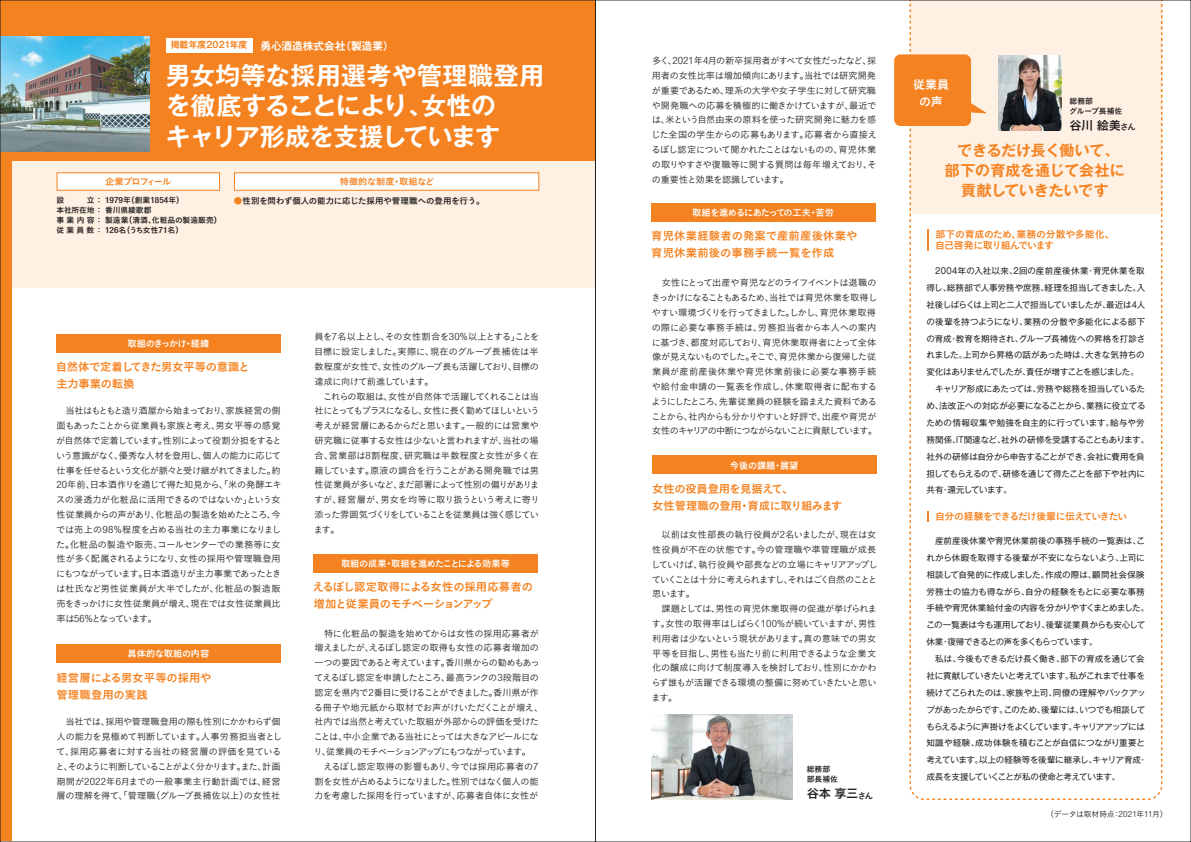
<style>
.page{position:relative;width:1191px;height:842px;background:#fff}
.page>*{position:absolute;margin:0;border:0;box-sizing:border-box;transform-origin:0 0}
.t1{font:700 24.8px/30.5px "Gothic MB101 Pro De";letter-spacing:-.01em;color:#fff}
.t2{font:700 14.9px/19.8px "Gothic MB101 Pro De";letter-spacing:-.005em;color:#f58220;text-align:center}
.t3{font:12.3px "Koburina Go Std W6";letter-spacing:-.025em;color:#231f20}
.t4{font:12px/17px "Koburina Go Std W6";color:#fff;text-align:center}
.t5{font:11.3px/17px "Koburina Go Std W6";letter-spacing:-.03em;color:#f58220}
.t6{font:11.3px/17px "Koburina Go Std W6";letter-spacing:-.04em;color:#f58220}
.t7{font:11.3px/17px "Koburina Go Std W6";letter-spacing:.02em;color:#f58220}
.t8{font:11.3px/17px "Koburina Go Std W6";letter-spacing:-.01em;color:#f58220}
.t9{font:700 10.6px "Gothic MB101 Pro De";letter-spacing:.005em;color:#fff}
.t10{font:9.9px/11.3px "Koburina Go Std W6";letter-spacing:-.04em;color:#f58220}
.t11{font:9.9px "Koburina Go Std W6";letter-spacing:-.07em;color:#f58220}
.t12{font:9.2px/14.8px "Koburina Go Std W3";letter-spacing:-.05em;color:#231f20}
.t13{font:9.2px "Koburina Go Std W6";letter-spacing:-.035em;color:#fff}
.t14{font:9.2px "Koburina Go Std W6";letter-spacing:-.065em;color:#fff}
.t15{font:9.2px "Koburina Go Std W6";letter-spacing:-.015em;color:#f58220}
.t16{font:9.2px "Koburina Go Std W6";letter-spacing:-.1em;color:#fff}
.t17{font:9.2px "Koburina Go Std W6";letter-spacing:-.105em;color:#f58220}
.t18{font:8.5px/16.9px "Gothic MB101 Pro";letter-spacing:-.015em;color:#231f20}
.t19{font:8.5px/16.9px "Gothic MB101 Pro";letter-spacing:-.015em;color:#231f20;scale:.9 1}
.t20{font:8.5px "Koburina Go Std W6";letter-spacing:-.015em;color:#231f20}
.t21{font:7.8px/9.9px "Koburina Go Std W6";color:#231f20}
.t22{font:7.8px "Koburina Go Std W3";letter-spacing:-.035em;color:#231f20}
.t23{font:7.8px/9.9px "Koburina Go Std W6";letter-spacing:-.02em;color:#231f20}
.s1{font-size:8.9px;color:#f58220}
.s2{font-family:"Helvetica Neue LT Std";font-weight:500;font-stretch:condensed;font-size:8.6px}
.s3{color:#f58220}
.s4{font-family:"Helvetica Neue LT Std";font-weight:300;font-stretch:condensed;font-size:10.1px}
.s5{font-size:8.4px}
.s6{font-family:"Helvetica Neue LT Std";font-weight:300;font-stretch:condensed;font-size:8.6px}
</style>
<div class="page">
<div style="left:0;top:148px;width:595px;height:139px;background:#fef0e2"></div>
<div style="left:0;top:0;width:595px;height:161px;background:#f58220"></div>
<div style="left:0;top:0;width:11px;height:841px;background:#f58220"></div>
<img style="left:651px;top:714px;width:141px;height:85px">
<div style="left:57px;top:334px;width:223px;height:18px;background:#f58220"></div>
<div style="left:166px;top:38px;width:86px;height:14px;background:#fff"></div>
<div style="left:57px;top:173px;width:163px;height:18px;background:#fff;border:1px solid #f58220"></div>
<div style="left:234px;top:173px;width:305px;height:18px;background:#fff;border:1px solid #f58220"></div>
<div style="left:652px;top:456px;width:224px;height:18px;background:#f58220"></div>
<img style="left:2px;top:37px;width:148px;height:115px">
<svg style="left:909px;top:2px;width:254px;height:798px"></svg>
<img style="left:998px;top:55px;width:63px;height:76px">
<svg style="left:894px;top:54px;width:93px;height:72px;background:#f69441"></svg>
<svg style="left:927px;top:229px;width:1px;height:22px"></svg>
<div style="left:57px;top:644px;width:223px;height:19px;background:#f58220"></div>
<div style="left:314px;top:554px;width:223px;height:18px;background:#f58220"></div>
<div style="left:651px;top:203px;width:224px;height:18px;background:#f58220"></div>
<p class="t9" style="left:171px;top:37px;width:224px"><span class="s1">掲載年度2021年度</span> 勇心酒造株式会社（製造業）</p>
<h1 class="t1" style="left:166px;top:57px;width:380px">男女均等な採用選考や管理職登用を徹底することにより、女性の<br>キャリア形成を支援しています</h1>
<p class="t21" style="left:56px;top:195px;width:9px">設</p>
<p class="t17" style="left:105px;top:174px;width:68px">企業プロフィール</p>
<p class="t15" style="left:340px;top:174px;width:96px">特徴的な制度・取組など</p>
<p class="t21" style="left:87px;top:195px;width:99px">立： <span class="s2">1979</span>年（創業<span class="s2">1854</span>年）</p>
<p class="t20" style="left:234px;top:194px;width:252px"><span class="s3">●</span>性別を問わず個人の能力に応じた採用や管理職への登用を行う。</p>
<p class="t21" style="left:56px;top:205px;width:167px">本社所在地：香川県綾歌郡<br>事業内容：製造業（清酒、化粧品の製造販売）従業員数： <span class="s2">126</span>名（うち女性<span class="s2">71</span>名）</p>
<p class="t16" style="left:128px;top:336px;width:83px">取組のきっかけ・経緯</p>
<p class="t5" style="left:56px;top:359px;width:195px">自然体で定着してきた男女平等の意識と主力事業の転換</p>
<p class="t12" style="left:56px;top:403px;width:227px">　当社はもともと造り酒屋から始まっており、家族経営の側面もあったことから従業員も家族と考え、男女平等の感覚が自然体で定着しています。性別によって役割分担をするという意識がなく、優秀な人材を登用し、個人の能力に応じて仕事を任せるという文化が脈々と受け継がれてきました。約<br><span class="s4">20</span>年前、日本酒作りを通じて得た知見から、「米の発酵エキスの浸透力が化粧品に活用できるのではないか」という女性従業員からの声があり、化粧品の製造を始めたところ、今では売上の<span class="s4">98%</span>程度を占める当社の主力事業になりました。化粧品の製造や販売、コールセンターでの業務等に女性が多く配属されるようになり、女性の採用や管理職登用にもつながっています。日本酒造りが主力事業であったときは杜氏など男性従業員が大半でしたが、化粧品の製造販売をきっかけに女性従業員が増え、現在では女性従業員比率は<span class="s4">56%</span>となっています。</p>
<p class="t13" style="left:128px;top:647px;width:83px">具体的な取組の内容</p>
<p class="t8" style="left:56px;top:669px;width:157px">経営層による男女平等の採用や管理職登用の実践</p>
<p class="t12" style="left:56px;top:714px;width:228px">　当社では、採用や管理職登用の際も性別にかかわらず個人の能力を見極めて判断しています。人事労務担当者として、採用応募者に対する当社の経営層の評価を見ていると、そのように判断していることがよく分かります。また、計画期間が<span class="s4">2022</span>年<span class="s4">6</span>月までの一般事業主行動計画では、経営層の理解を得て、「管理職（グループ長補佐以上）の女性社</p>
<p class="t12" style="left:314px;top:329px;width:227px">員を<span class="s4">7</span>名以上とし、その女性割合を<span class="s4">30%</span>以上とする」ことを目標に設定しました。実際に、現在のグループ長補佐は半数程度が女性で、女性のグループ長も活躍しており、目標の達成に向けて前進しています。<br>　これらの取組は、女性が自然体で活躍してくれることは当社にとってもプラスになるし、女性に長く勤めてほしいという考えが経営層にあるからだと思います。一般的には営業や研究職に従事する女性は少ないと言われますが、当社の場合、営業部は<span class="s4">8</span>割程度、研究職は半数程度と女性が多く在籍しています。原液の調合を行うことがある開発職では男性従業員が多いなど、まだ部署によって性別の偏りがありますが、経営層が、男女を均等に取り扱うという考えに寄り添った雰囲気づくりをしていることを従業員は強く感じています。</p>
<p class="t13" style="left:341px;top:556px;width:170px">取組の成果・取組を進めたことによる効果等</p>
<p class="t6" style="left:313px;top:579px;width:222px">えるぼし認定取得による女性の採用応募者の増加と従業員のモチベーションアップ</p>
<p class="t12" style="left:313px;top:625px;width:231px">　特に化粧品の製造を始めてからは女性の採用応募者が増えましたが、えるぼし認定の取得も女性の応募者増加の一つの要因であると考えています。香川県からの勧めもあってえるぼし認定を申請したところ、最高ランクの<span class="s4">3</span>段階目の認定を県内で<span class="s4">2</span>番目に受けることができました。香川県が作る冊子や地元紙から取材でお声がけいただくことが増え、社内では当然と考えていた取組が外部からの評価を受けたことは、中小企業である当社にとっては大きなアピールになり、従業員のモチベーションアップにもつながっています。<br>　えるぼし認定取得の影響もあり、今では採用応募者の<span class="s4">7</span>割を女性が占めるようになりました。性別ではなく個人の能力を考慮した採用を行っていますが、応募者自体に女性が</p>
<p class="t12" style="left:651px;top:53px;width:227px;text-align:justify">多く、<span class="s4">2021</span>年<span class="s4">4</span>月の新卒採用者がすべて女性だったなど、採用者の女性比率は増加傾向にあります。当社では研究開発が重要であるため、理系の大学や女子学生に対して研究職や開発職への応募を積極的に働きかけていますが、最近では、米という自然由来の原料を使った研究開発に魅力を感じた全国の学生からの応募もあります。応募者から直接えるぼし認定について聞かれたことはないものの、育児休業の取りやすさや復職等に関する質問は毎年増えており、その重要性と効果を認識しています。</p>
<p class="t14" style="left:692px;top:206px;width:143px">取組を進めるにあたっての工夫・苦労</p>
<p class="t7" style="left:651px;top:228px;width:208px">育児休業経験者の発案で産前産後休業や育児休業前後の事務手続一覧を作成</p>
<p class="t12" style="left:651px;top:275px;width:227px">　女性にとって出産や育児などのライフイベントは退職のきっかけになることもあるため、当社では育児休業を取得しやすい環境づくりを行ってきました。しかし、育児休業取得の際に必要な事務手続は、労務担当者から本人への案内に基づき、都度対応しており、育児休業取得者にとって全体像が見えないものでした。そこで、育児休業から復帰した従業員が産前産後休業や育児休業前後に必要な事務手続や給付金申請の一覧表を作成し、休業取得者に配布するようにしたところ、先輩従業員の経験を踏まえた資料であることから、社内からも分かりやすいと好評で、出産や育児が女性のキャリアの中断につながらないことに貢献しています。</p>
<p class="t13" style="left:730px;top:458px;width:70px">今後の課題・展望</p>
<p class="t5" style="left:652px;top:480px;width:192px">女性の役員登用を見据えて、<br>女性管理職の登用・育成に取り組みます</p>
<p class="t12" style="left:651px;top:527px;width:228px">　以前は女性部長の執行役員が<span class="s4">2</span>名いましたが、現在は女性役員が不在の状態です。今の管理職や準管理職が成長していけば、執行役員や部長などの立場にキャリアアップしていくことは十分に考えられますし、それはごく自然のことと思います。<br>　課題としては、男性の育児休業取得の促進が挙げられます。女性の取得率はしばらく<span class="s4">100%</span>が続いていますが、男性利用者は少ないという現状があります。真の意味での男女平等を目指し、男性も当たり前に利用できるような企業文化の醸成に向けて制度導入を検討しており、性別にかかわらず誰もが活躍できる環境の整備に努めていきたいと思います。</p>
<p class="t21" style="left:806px;top:764px;width:33px">総務部部長補佐</p>
<h3 class="t3" style="left:806px;top:784px;width:68px">谷本享三<span class="s5">さん</span></h3>
<h3 class="t4" style="left:913px;top:76px;width:37px">従業員の声</h3>
<p class="t23" style="left:1069px;top:96px;width:54px">総務部<br>グループ長補佐</p>
<h3 class="t3" style="left:1069px;top:115px;width:68px">谷川絵美<span class="s5">さん</span></h3>
<h2 class="t2" style="left:944px;top:139px;width:182px">できるだけ長く働いて、部下の育成を通じて会社に貢献していきたいです</h2>
<p class="t10" style="left:935px;top:229px;width:181px">部下の育成のため、業務の分散や多能化、自己啓発に取り組んでいます</p>
<p class="t19" style="left:926px;top:261px;width:249px;text-indent:9px">2004年の入社以来、2回の産前産後休業・育児休業を取得し、総務部で人事労務や庶務、経理を担当してきました。入社後しばらくは上司と二人で担当していましたが、最近は4人の後輩を持つようになり、業務の分散や多能化による部下の育成・教育を期待され、グループ長補佐への昇格を打診されました。上司から昇格の話があった時は、大きな気持ちの変化はありませんでしたが、責任が増すことを感じました。　キャリア形成にあたっては、労務や総務を担当しているため、法改正への対応が必要になることから、業務に役立てるための情報収集や勉強を自主的に行っています。給与や労務関係、IT関連など、社外の研修を受講することもあります。社外の研修は自分から申告することができ、会社に費用を負担してもらえるので、研修を通じて得たことを部下や社内に共有・還元しています。</p>
<p class="t11" style="left:935px;top:509px;width:194px">自分の経験をできるだけ後輩に伝えていきたい</p>
<p class="t18" style="left:926px;top:531px;width:224px">　産前産後休業や育児休業前後の事務手続の一覧表は、これから休暇を取得する後輩が不安にならないよう、上司に相談して自発的に作成しました。作成の際は、顧問社会保険労務士の協力も得ながら、自分の経験をもとに必要な事務手続や育児休業給付金の内容を分かりやすくまとめました。この一覧表は今も運用しており、後輩従業員からも安心して休業・復帰できるとの声を多くもらっています。<br>　私は、今後もできるだけ長く働き、部下の育成を通じて会社に貢献していきたいと考えています。私がこれまで仕事を続けてこられたのは、家族や上司、同僚の理解やバックアップがあったからです。このため、後輩には、いつでも相談してもらえるように声掛けをよくしています。キャリアアップには知識や経験、成功体験を積むことが自信につながり重要と考えています。以上の経験等を後輩に継承し、キャリア育成・成長を支援していくことが私の使命と考えています。</p>
<p class="t22" style="left:1046px;top:808px;width:123px">（データは取材時点：<span class="s6">2021</span>年<span class="s6">11</span>月）</p>
</div>
